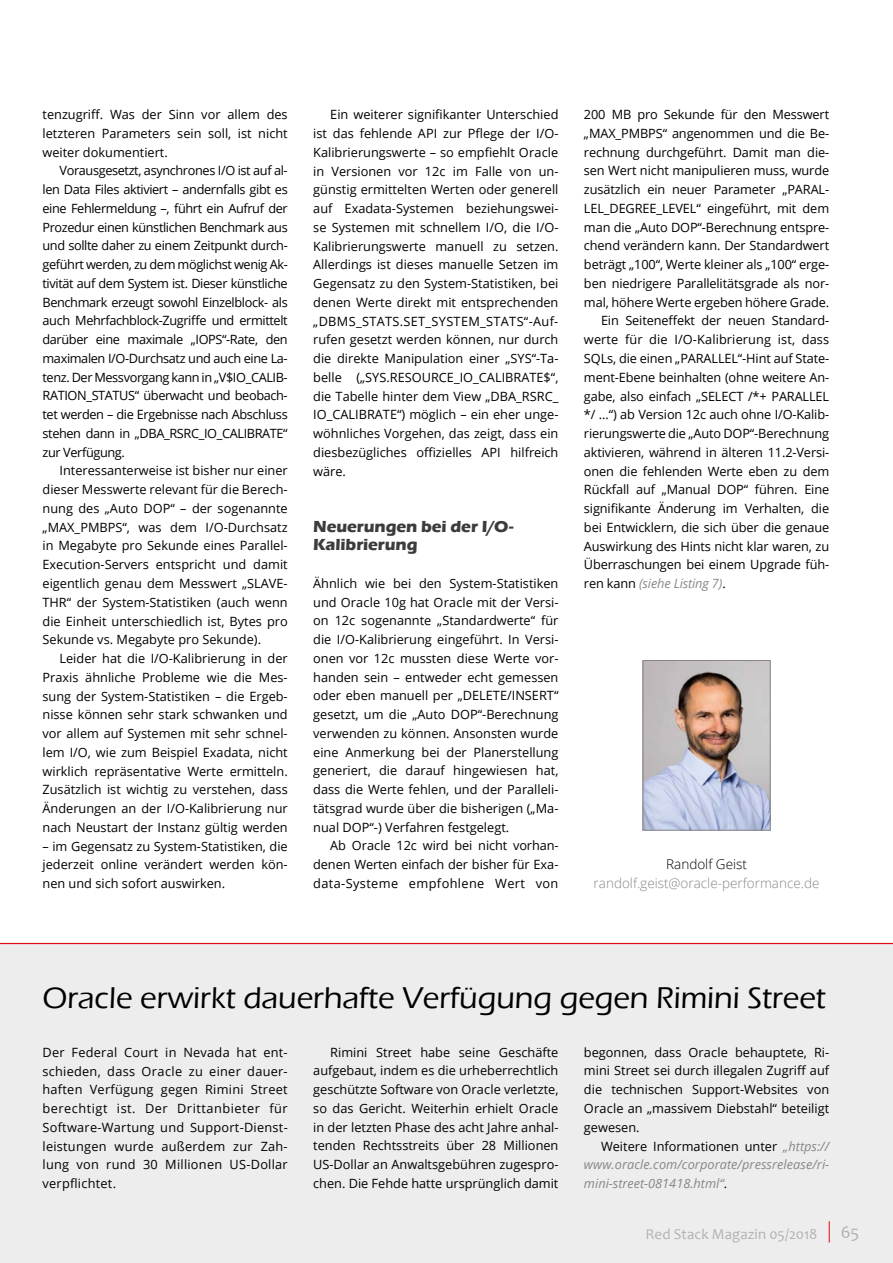
<style>
.page{position:relative;width:893px;height:1263px;background:#fff}
.page>*{position:absolute;margin:0;border:0;box-sizing:border-box;transform-origin:0 0}
.t1{font:500 30.9px "Eras ITC";color:#000}
.t2{font:18px "Candara";color:#b3b2b2}
.t3{font:700 16.5px/18.8px "Eras ITC";letter-spacing:-.005em;color:#3c3c3b}
.t4{font:15px "Candara";letter-spacing:.005em;color:#b3b2b2}
.t5{font:300 13.5px "Open Sans";color:#878787}
.t6{font:300 13.5px "Open Sans";color:#000}
.t7{font:12.75px/18.8px "Open Sans";letter-spacing:-.01em;color:#000;text-align:justify}
.t8{font:italic 12.75px/18.8px "Open Sans";color:#878787;text-align:justify}
.t9{font:12.75px "Open Sans";letter-spacing:.01em;color:#000}
.s1{font-style:normal;color:#000}
</style>
<div class="page">
<div style="left:0;top:943px;width:893px;height:320px;background:#ededed"></div>
<hr style="left:0;top:943px;width:893px;height:1px;background:#e30613">
<img style="left:645px;top:662px;width:123px;height:166px">
<div style="left:643px;top:660px;width:127px;height:170px;border:1px solid #878787"></div>
<svg style="left:829px;top:1221px;width:1px;height:21px"></svg>
<p class="t7" style="left:43px;top:105px;width:247px">tenzugriff. Was der Sinn vor allem des letzteren Parameters sein soll, ist nicht weiter dokumentiert.</p>
<p class="t7" style="left:43px;top:161px;width:247px;text-indent:17px">Vorausgesetzt, asynchrones I/O ist auf al&shy;len Data Files aktiviert – andernfalls gibt es eine Fehlermeldung –, führt ein Aufruf der Prozedur einen künstlichen Benchmark aus und sollte daher zu einem Zeitpunkt durch&shy;geführt werden, zu dem möglichst wenig Ak&shy;tivität auf dem System ist. Dieser künstliche Benchmark erzeugt sowohl Einzelblock- als auch Mehrfachblock-Zugriffe und ermittelt darüber eine maximale „IOPS“-Rate, den maximalen I/O-Durchsatz und auch eine La&shy;tenz. Der Messvorgang kann in „V$IO_CALIB-RATION_STATUS“ überwacht und beobach&shy;tet werden – die Ergebnisse nach Abschluss stehen dann in „DBA_RSRC_IO_CALIBRATE“ zur Verfügung.</p>
<p class="t7" style="left:43px;top:461px;width:247px;text-indent:17px">Interessanterweise ist bisher nur einer dieser Messwerte relevant für die Berech&shy;nung des „Auto DOP“ – der sogenannte „MAX_PMBPS“, was dem I/O-Durchsatz in Megabyte pro Sekunde eines Parallel-Execution-Servers entspricht und damit eigentlich genau dem Messwert „SLAVE-THR“ der System-Statistiken (auch wenn die Einheit unterschiedlich ist, Bytes pro Sekunde vs. Megabyte pro Sekunde).</p>
<p class="t7" style="left:43px;top:649px;width:247px;text-indent:17px">Leider hat die I/O-Kalibrierung in der Praxis ähnliche Probleme wie die Mes&shy;sung der System-Statistiken – die Ergeb&shy;nisse können sehr stark schwanken und vor allem auf Systemen mit sehr schnel&shy;lem I/O, wie zum Beispiel Exadata, nicht wirklich repräsentative Werte ermitteln.<br>Zusätzlich ist wichtig zu verstehen, dass Änderungen an der I/O-Kalibrierung nur nach Neustart der Instanz gültig werden</p>
<p class="t7" style="left:43px;top:836px;width:247px">– im Gegensatz zu System-Statistiken, die jederzeit online verändert werden kön&shy;nen und sich sofort auswirken.</p>
<p class="t7" style="left:313px;top:105px;width:247px;text-indent:17px">Ein weiterer signifikanter Unterschied ist das fehlende API zur Pflege der I/O-Kalibrierungswerte – so empfiehlt Oracle in Versionen vor 12c im Falle von un&shy;günstig ermittelten Werten oder generell auf Exadata-Systemen beziehungswei&shy;se Systemen mit schnellem I/O, die I/O-Kalibrierungswerte manuell zu setzen.<br>Allerdings ist dieses manuelle Setzen im Gegensatz zu den System-Statistiken, bei denen Werte direkt mit entsprechenden „DBMS_STATS.SET_SYSTEM_STATS“-Auf&shy;rufen gesetzt werden können, nur durch die direkte Manipulation einer „SYS“-Ta&shy;belle („SYS.RESOURCE_IO_CALIBRATE$“, die Tabelle hinter dem View „DBA_RSRC_ IO_CALIBRATE“) möglich – ein eher unge&shy;wöhnliches Vorgehen, das zeigt, dass ein diesbezügliches offizielles API hilfreich wäre.</p>
<p class="t3" style="left:313px;top:517px;width:202px">Neuerungen bei der I/O-<br>Kalibrierung</p>
<p class="t7" style="left:313px;top:573px;width:247px">Ähnlich wie bei den System-Statistiken und Oracle 10g hat Oracle mit der Versi&shy;on 12c sogenannte „Standardwerte“ für die I/O-Kalibrierung eingeführt. In Versi&shy;onen vor 12c mussten diese Werte vor&shy;handen sein – entweder echt gemessen oder eben manuell per „DELETE/INSERT“ gesetzt, um die „Auto DOP“-Berechnung verwenden zu können. Ansonsten wurde eine Anmerkung bei der Planerstellung generiert, die darauf hingewiesen hat, dass die Werte fehlen, und der Paralleli&shy;tätsgrad wurde über die bisherigen („Ma&shy;nual DOP“-) Verfahren festgelegt.</p>
<p class="t7" style="left:313px;top:836px;width:247px;text-indent:17px">Ab Oracle 12c wird bei nicht vorhan&shy;denen Werten einfach der bisher für Exa&shy;data-Systeme empfohlene Wert von</p>
<p class="t7" style="left:584px;top:105px;width:247px">200 MB pro Sekunde für den Messwert</p>
<p class="t7" style="left:584px;top:124px;width:247px">„MAX_PMBPS“ angenommen und die Be-</p>
<p class="t7" style="left:584px;top:142px;width:247px">rechnung durchgeführt. Damit man die-</p>
<p class="t7" style="left:584px;top:161px;width:247px">sen Wert nicht manipulieren muss, wurde</p>
<p class="t7" style="left:584px;top:180px;width:247px">zusätzlich ein neuer Parameter „PARAL-</p>
<p class="t7" style="left:584px;top:199px;width:247px">LEL_DEGREE_LEVEL“ eingeführt, mit dem</p>
<p class="t7" style="left:584px;top:217px;width:247px">man die „Auto DOP“-Berechnung entspre-</p>
<p class="t7" style="left:584px;top:236px;width:247px">chend verändern kann. Der Standardwert</p>
<p class="t7" style="left:584px;top:255px;width:247px">beträgt „100“, Werte kleiner als „100“ erge-</p>
<p class="t7" style="left:584px;top:274px;width:247px">ben niedrigere Parallelitätsgrade als nor-</p>
<p class="t7" style="left:584px;top:292px;width:247px">mal, höhere Werte ergeben höhere Grade.</p>
<p class="t7" style="left:601px;top:311px;width:230px">Ein Seiteneffekt der neuen Standard-</p>
<p class="t9" style="left:584px;top:331px;width:247px">werte für die I/O-Kalibrierung ist, dass</p>
<p class="t7" style="left:584px;top:349px;width:247px">SQLs, die einen „PARALLEL“-Hint auf State-</p>
<p class="t7" style="left:584px;top:367px;width:247px">ment-Ebene beinhalten (ohne weitere An-</p>
<p class="t7" style="left:584px;top:386px;width:247px">gabe, also einfach „SELECT /*+ PARALLEL</p>
<p class="t7" style="left:584px;top:405px;width:247px">*/ …“) ab Version 12c auch ohne I/O-Kalib-</p>
<p class="t7" style="left:584px;top:424px;width:247px">rierungswerte die „Auto DOP“-Berechnung</p>
<p class="t7" style="left:584px;top:442px;width:247px">aktivieren, während in älteren 11.2-Versi-</p>
<p class="t7" style="left:584px;top:461px;width:247px">onen die fehlenden Werte eben zu dem</p>
<p class="t7" style="left:584px;top:480px;width:247px">Rückfall auf „Manual DOP“ führen. Eine</p>
<p class="t7" style="left:584px;top:499px;width:247px">signifikante Änderung im Verhalten, die</p>
<p class="t7" style="left:584px;top:517px;width:247px">bei Entwicklern, die sich über die genaue</p>
<p class="t7" style="left:584px;top:536px;width:247px">Auswirkung des Hints nicht klar waren, zu</p>
<p class="t7" style="left:584px;top:555px;width:247px">Überraschungen bei einem Upgrade füh-</p>
<p class="t8" style="left:584px;top:574px;width:143px"><span class="s1">ren kann</span> (siehe Listing 7)<span class="s1">.</span></p>
<p class="t6" style="left:666px;top:855px;width:82px">Randolf Geist</p>
<p class="t5" style="left:594px;top:874px;width:227px">randolf.geist@oracle-performance.de</p>
<h1 class="t1" style="left:43px;top:980px;width:785px">Oracle erwirkt dauerhafte Verfügung gegen Rimini Street</h1>
<p class="t7" style="left:313px;top:1042px;width:247px;text-indent:17px">Rimini Street habe seine Geschäfte aufgebaut, indem es die urheberrechtlich geschützte Software von Oracle verletzte, so das Gericht. Weiterhin erhielt Oracle in der letzten Phase des acht Jahre anhal&shy;tenden Rechtsstreits über 28 Millionen US-Dollar an Anwaltsgebühren zugespro&shy;chen. Die Fehde hatte ursprünglich damit</p>
<p class="t7" style="left:584px;top:1042px;width:247px">begonnen, dass Oracle behauptete, Ri&shy;mini Street sei durch illegalen Zugriff auf die technischen Support-Websites von Oracle an „massivem Diebstahl“ beteiligt gewesen.</p>
<p class="t7" style="left:43px;top:1042px;width:247px">Der Federal Court in Nevada hat ent&shy;schieden, dass Oracle zu einer dauer&shy;haften Verfügung gegen Rimini Street berechtigt ist. Der Drittanbieter für Software-Wartung und Support-Dienst&shy;leistungen wurde außerdem zur Zah&shy;lung von rund 30 Millionen US-Dollar verpflichtet.</p>
<p class="t8" style="left:584px;top:1136px;width:247px;text-indent:17px"><span class="s1">Weitere Informationen unter</span> „https:// www.oracle.com/corporate/pressrelease/ri&shy;mini-street-081418.html“<span class="s1">.</span></p>
<p class="t4" style="left:646px;top:1224px;width:173px">Red Stack Magazin 05/2018</p>
<h2 class="t2" style="left:841px;top:1221px;width:20px">65</h2>
</div>
